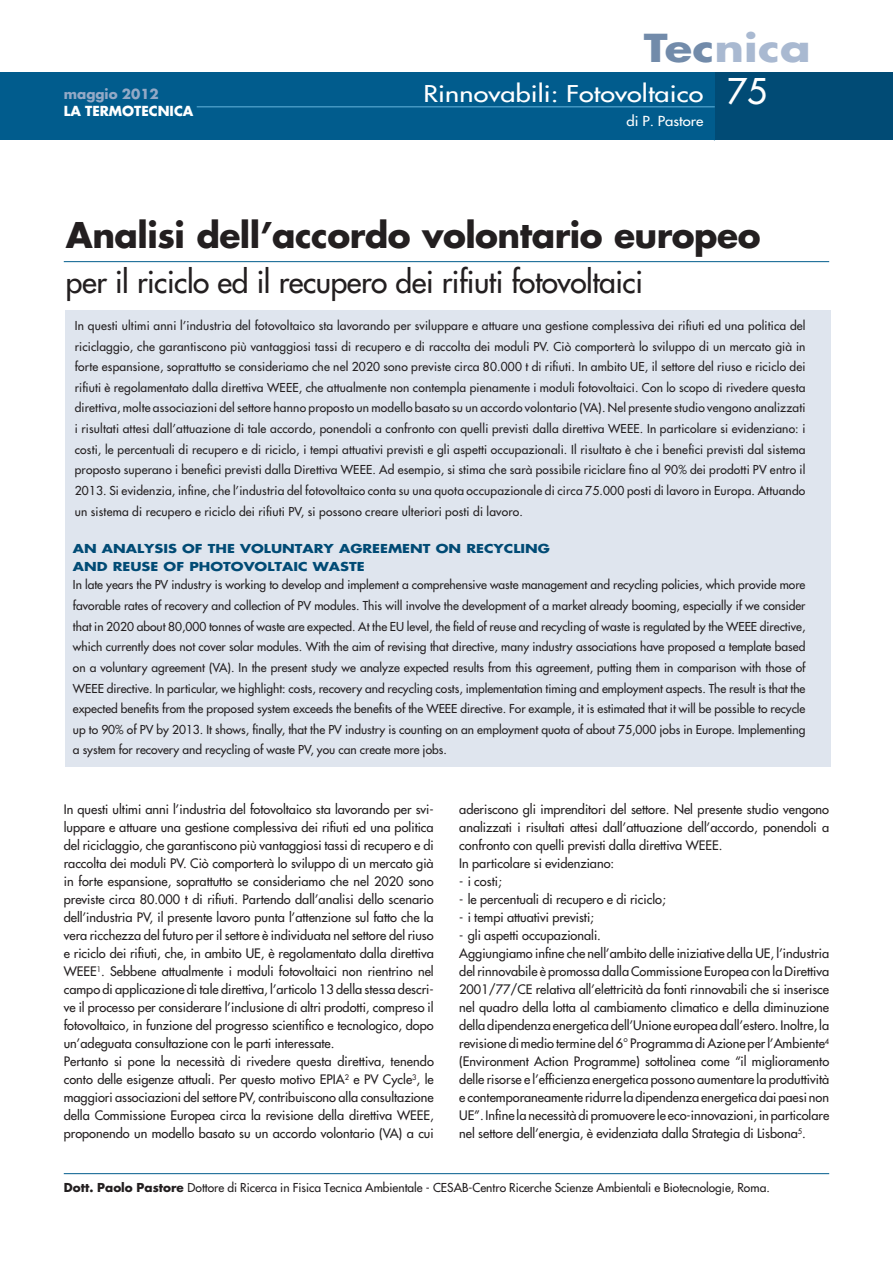
<style>
.page{position:relative;width:893px;height:1263px;background:#fff}
.page>*{position:absolute;margin:0;border:0;box-sizing:border-box;transform-origin:0 0}
.t1{font:700 37.5px "Futura";letter-spacing:.005em;color:#a9b9d1;scale:1.2 1}
._01_titolo{font:700 34.5px "Futura";letter-spacing:-.015em;color:#231f20}
.Normale{font:34.5px "Futura";color:#fff}
._01_titolo-2{font:30px "Futura";letter-spacing:-.015em;color:#231f20}
._00_testatina{font:22.5px "Futura";letter-spacing:.005em;color:#fff;scale:1.2 1}
.Normale-2{font:700 13.5px "Futura";color:#fff}
._03_autore_nega{font:13.5px "Futura";color:#fff;scale:1.1 1}
.Normale-3{font:700 13.5px "Futura";color:#93a9c6}
.t2{font:12.75px/18px "Futura";color:#231f20;text-align:justify}
._05_indirizzo-nota_a{font:12px/20.7px "Futura";color:#231f20;text-align:justify}
.tit_box{font:700 12px "Futura";color:#014b75;scale:1.2 1}
.s1{color:#728baa}
.s2{font-weight:700}
</style>
<div class="page">
<div style="left:705px;top:72px;width:188px;height:68px;background:#014b75"></div>
<div style="left:0;top:72px;width:714px;height:68px;background:#015c8d"></div>
<hr style="left:64px;top:261px;width:765px;height:1px;background:#015c8d">
<hr style="left:64px;top:1173px;width:765px;height:1px;background:#015c8d">
<hr style="left:714px;top:74px;width:1px;height:66px;background:#015c8d">
<div style="left:65px;top:310px;width:765px;height:456px;background:#dfe5ee"></div>
<hr style="left:197px;top:106px;width:518px;height:1px;background:#4497c2">
<p class="Normale-3" style="left:64px;top:84px;width:97px">maggio 2012</p>
<p class="Normale-2" style="left:64px;top:102px;width:131px">LA TERMOTECNICA</p>
<p class="t1" style="left:644px;top:22px;width:141px"><span class="s1">Tec</span>nica</p>
<p class="_00_testatina" style="left:423px;top:79px;width:235px">Rinnovabili: Fotovoltaico</p>
<p class="Normale" style="left:727px;top:69px;width:41px">75</p>
<p class="_03_autore_nega" style="left:626px;top:112px;width:71px">di P. Pastore</p>
<p class="_01_titolo" style="left:66px;top:211px;width:696px">Analisi dell’accordo volontario europeo</p>
<p class="_01_titolo-2" style="left:66px;top:262px;width:578px">per il riciclo ed il recupero dei rifiuti fotovoltaici</p>
<p class="_05_indirizzo-nota_a" style="left:75px;top:315px;width:732px">In questi ultimi anni l’industria del fotovoltaico sta lavorando per sviluppare e attuare una gestione complessiva dei rifiuti ed una politica del riciclaggio, che garantiscono più vantaggiosi tassi di recupero e di raccolta dei moduli PV. Ciò comporterà lo sviluppo di un mercato già in forte espansione, soprattutto se consideriamo che nel 2020 sono previste circa 80.000 t di rifiuti. In ambito UE, il settore del riuso e riciclo dei rifiuti è regolamentato dalla direttiva WEEE, che attualmente non contempla pienamente i moduli fotovoltaici. Con lo scopo di rivedere questa direttiva, molte associazioni del settore hanno proposto un modello basato su un accordo volontario (VA). Nel presente studio vengono analizzati i risultati attesi dall’attuazione di tale accordo, ponendoli a confronto con quelli previsti dalla direttiva WEEE. In particolare si evidenziano: i costi, le percentuali di recupero e di riciclo, i tempi attuativi previsti e gli aspetti occupazionali. Il risultato è che i benefici previsti dal sistema proposto superano i benefici previsti dalla Direttiva WEEE. Ad esempio, si stima che sarà possibile riciclare fino al 90% dei prodotti PV entro il 2013. Si evidenzia, infine, che l’industria del fotovoltaico conta su una quota occupazionale di circa 75.000 posti di lavoro in Europa. Attuando un sistema di recupero e riciclo dei rifiuti PV, si possono creare ulteriori posti di lavoro.</p>
<p class="tit_box" style="left:73px;top:540px;width:399px">AN ANALYSIS OF THE VOLUNTARY AGREEMENT ON RECYCLING</p>
<p class="tit_box" style="left:73px;top:558px;width:245px">AND REUSE OF PHOTOVOLTAIC WASTE</p>
<p class="_05_indirizzo-nota_a" style="left:73px;top:575px;width:734px">In late years the PV industry is working to develop and implement a comprehensive waste management and recycling policies, which provide more favorable rates of recovery and collection of PV modules. This will involve the development of a market already booming, especially if we consider that in 2020 about 80,000 tonnes of waste are expected. At the EU level, the field of reuse and recycling of waste is regulated by the WEEE directive, which currently does not cover solar modules. With the aim of revising that directive, many industry associations have proposed a template based on a voluntary agreement (VA). In the present study we analyze expected results from this agreement, putting them in comparison with those of WEEE directive. In particular, we highlight: costs, recovery and recycling costs, implementation timing and employment aspects. The result is that the expected benefits from the proposed system exceeds the benefits of the WEEE directive. For example, it is estimated that it will be possible to recycle up to 90% of PV by 2013. It shows, finally, that the PV industry is counting on an employment quota of about 75,000 jobs in Europe. Implementing a system for recovery and recycling of waste PV, you can create more jobs.</p>
<p class="t2" style="left:64px;top:800px;width:371px">In questi ultimi anni l’industria del fotovoltaico sta lavorando per svi&shy;luppare e attuare una gestione complessiva dei rifiuti ed una politica del riciclaggio, che garantiscono più vantaggiosi tassi di recupero e di raccolta dei moduli PV. Ciò comporterà lo sviluppo di un mercato già in forte espansione, soprattutto se consideriamo che nel 2020 sono previste circa 80.000 t di rifiuti. Partendo dall’analisi dello scenario dell’industria PV, il presente lavoro punta l’attenzione sul fatto che la vera ricchezza del futuro per il settore è individuata nel settore del riuso e riciclo dei rifiuti, che, in ambito UE, è regolamentato dalla direttiva WEEE<sup>1</sup>. Sebbene attualmente i moduli fotovoltaici non rientrino nel campo di applicazione di tale direttiva, l’articolo 13 della stessa descri&shy;ve il processo per considerare l’inclusione di altri prodotti, compreso il fotovoltaico, in funzione del progresso scientifico e tecnologico, dopo un’adeguata consultazione con le parti interessate.</p>
<p class="t2" style="left:64px;top:1052px;width:372px">Pertanto si pone la necessità di rivedere questa direttiva, tenendo conto delle esigenze attuali. Per questo motivo EPIA<sup>2</sup> e PV Cycle<sup>3</sup>, le maggiori associazioni del settore PV, contribuiscono alla consultazione della Commissione Europea circa la revisione della direttiva WEEE, proponendo un modello basato su un accordo volontario (VA) a cui</p>
<p class="t2" style="left:459px;top:800px;width:371px">aderiscono gli imprenditori del settore. Nel presente studio vengono analizzati i risultati attesi dall’attuazione dell’accordo, ponendoli a confronto con quelli previsti dalla direttiva WEEE.</p>
<p class="t2" style="left:459px;top:854px;width:157px">In particolare si evidenziano:</p>
<p class="t2" style="left:459px;top:872px;width:44px">- i costi;</p>
<p class="t2" style="left:459px;top:890px;width:208px">- le percentuali di recupero e di riciclo;</p>
<p class="t2" style="left:459px;top:908px;width:136px">- i tempi attuativi previsti;</p>
<p class="t2" style="left:459px;top:926px;width:143px">- gli aspetti occupazionali.</p>
<p class="t2" style="left:459px;top:944px;width:371px">Aggiungiamo infine che nell’ambito delle iniziative della UE, l’industria del rinnovabile è promossa dalla Commissione Europea con la Direttiva 2001/77/CE relativa all’elettricità da fonti rinnovabili che si inserisce nel quadro della lotta al cambiamento climatico e della diminuzione della dipendenza energetica dell’Unione europea dall’estero. Inoltre, la revisione di medio termine del 6° Programma di Azione per l’Ambiente<sup>4 </sup>(Environment Action Programme) sottolinea come “il miglioramento delle risorse e l’efficienza energetica possono aumentare la produttività e contemporaneamente ridurre la dipendenza energetica dai paesi non UE”. Infine la necessità di promuovere le eco-innovazioni, in particolare nel settore dell’energia, è evidenziata dalla Strategia di Lisbona<sup>5</sup>.</p>
<p class="_05_indirizzo-nota_a" style="left:64px;top:1177px;width:707px"><span class="s2">Dott. Paolo Pastore</span> Dottore di Ricerca in Fisica Tecnica Ambientale - CESAB-Centro Ricerche Scienze Ambientali e Biotecnologie, Roma.</p>
</div>
